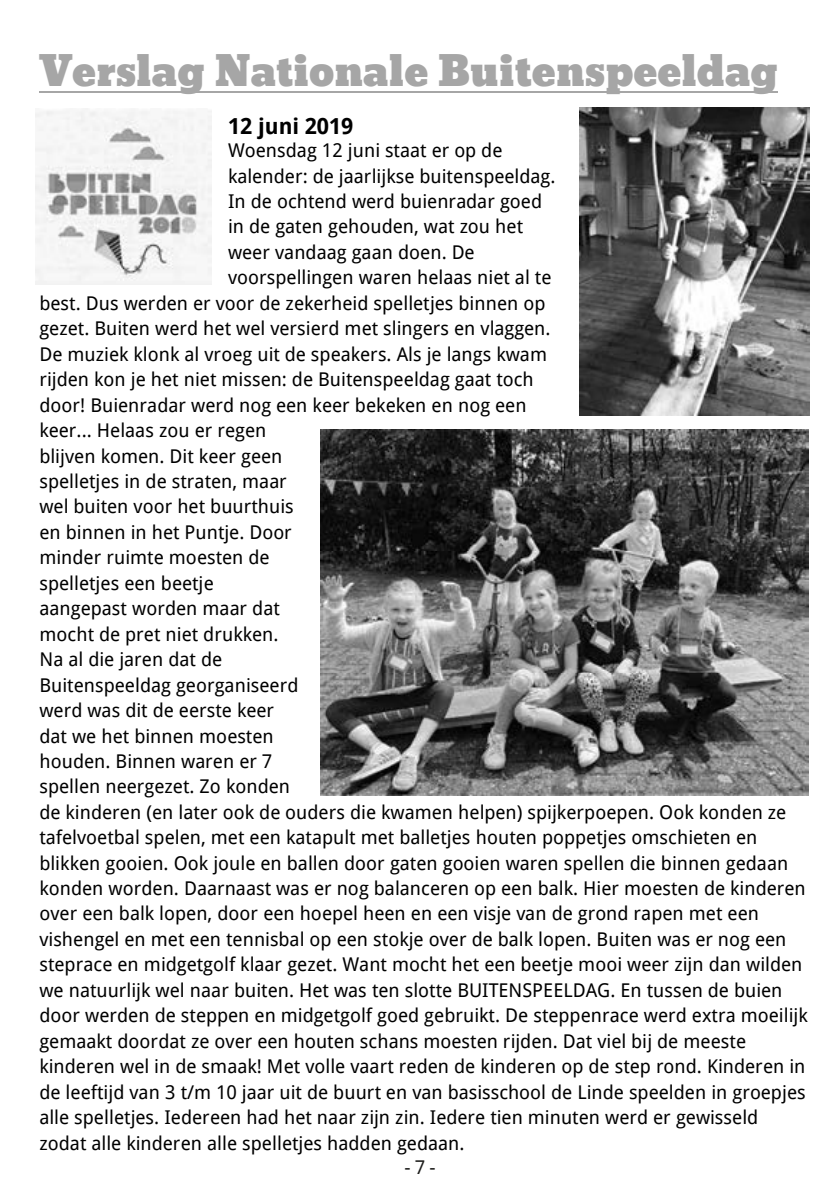
<style>
.page{position:relative;width:840px;height:1191px;background:#fff}
.page>*{position:absolute;margin:0;border:0;box-sizing:border-box;transform-origin:0 0}
.t1{font:40px "Bevan";color:#a6a6a6}
.t2{font:700 22px "Droid Sans";letter-spacing:.005em;color:#000}
.t3{font:19px "Droid Sans";color:#000}
.t4{font:19px "Droid Sans";color:#1d1d1b}
</style>
<div class="page">
<img style="left:579px;top:108px;width:230px;height:308px">
<img style="left:320px;top:429px;width:488px;height:366px">
<hr style="left:39px;top:91px;width:738px;height:2px;background:#a6a6a6">
<img style="left:35px;top:108px;width:176px;height:176px">
<h1 class="t1" style="left:39px;top:39px;width:739px">Verslag Nationale Buitenspeeldag</h1>
<p class="t2" style="left:228px;top:111px;width:127px">12 juni 2019</p>
<p class="t3" style="left:228px;top:137px;width:276px">Woensdag 12 juni staat er op de</p>
<p class="t3" style="left:228px;top:163px;width:329px">kalender: de jaarlijkse buitenspeeldag.</p>
<p class="t3" style="left:228px;top:188px;width:315px">In de ochtend werd buienradar goed</p>
<p class="t3" style="left:228px;top:213px;width:296px">in de gaten gehouden, wat zou het</p>
<p class="t3" style="left:228px;top:239px;width:248px">weer vandaag gaan doen. De</p>
<p class="t3" style="left:228px;top:264px;width:325px">voorspellingen waren helaas niet al te</p>
<p class="t3" style="left:39px;top:290px;width:507px">best. Dus werden er voor de zekerheid spelletjes binnen op</p>
<p class="t3" style="left:39px;top:315px;width:512px">gezet. Buiten werd het wel versierd met slingers en vlaggen.</p>
<p class="t3" style="left:39px;top:341px;width:509px">De muziek klonk al vroeg uit de speakers. Als je langs kwam</p>
<p class="t3" style="left:39px;top:366px;width:495px">rijden kon je het niet missen: de Buitenspeeldag gaat toch</p>
<p class="t3" style="left:39px;top:392px;width:488px">door! Buienradar werd nog een keer bekeken en nog een</p>
<p class="t3" style="left:39px;top:417px;width:228px">keer... Helaas zou er regen</p>
<p class="t3" style="left:39px;top:442px;width:244px">blijven komen. Dit keer geen</p>
<p class="t3" style="left:39px;top:468px;width:249px">spelletjes in de straten, maar</p>
<p class="t3" style="left:39px;top:493px;width:255px">wel buiten voor het buurthuis</p>
<p class="t3" style="left:39px;top:519px;width:254px">en binnen in het Puntje. Door</p>
<p class="t3" style="left:39px;top:544px;width:231px">minder ruimte moesten de</p>
<p class="t3" style="left:39px;top:570px;width:176px">spelletjes een beetje</p>
<p class="t3" style="left:39px;top:595px;width:242px">aangepast worden maar dat</p>
<p class="t3" style="left:39px;top:621px;width:240px">mocht de pret niet drukken.</p>
<p class="t3" style="left:39px;top:646px;width:184px">Na al die jaren dat de</p>
<p class="t3" style="left:39px;top:671px;width:260px">Buitenspeeldag georganiseerd</p>
<p class="t3" style="left:39px;top:697px;width:236px">werd was dit de eerste keer</p>
<p class="t3" style="left:39px;top:722px;width:235px">dat we het binnen moesten</p>
<p class="t3" style="left:39px;top:748px;width:234px">houden. Binnen waren er 7</p>
<p class="t3" style="left:39px;top:773px;width:252px">spellen neergezet. Zo konden</p>
<p class="t3" style="left:39px;top:798px;width:748px">de kinderen (en later ook de ouders die kwamen helpen) spijkerpoepen. Ook konden ze</p>
<p class="t3" style="left:39px;top:824px;width:719px">tafelvoetbal spelen, met een katapult met balletjes houten poppetjes omschieten en</p>
<p class="t3" style="left:39px;top:849px;width:750px">blikken gooien. Ook joule en ballen door gaten gooien waren spellen die binnen gedaan</p>
<p class="t3" style="left:39px;top:875px;width:767px">konden worden. Daarnaast was er nog balanceren op een balk. Hier moesten de kinderen</p>
<p class="t3" style="left:39px;top:900px;width:720px">over een balk lopen, door een hoepel heen en een visje van de grond rapen met een</p>
<p class="t3" style="left:39px;top:926px;width:748px">vishengel en met een tennisbal op een stokje over de balk lopen. Buiten was er nog een</p>
<p class="t3" style="left:39px;top:951px;width:764px">steprace en midgetgolf klaar gezet. Want mocht het een beetje mooi weer zijn dan wilden</p>
<p class="t3" style="left:39px;top:977px;width:744px">we natuurlijk wel naar buiten. Het was ten slotte BUITENSPEELDAG. En tussen de buien</p>
<p class="t3" style="left:39px;top:1002px;width:769px">door werden de steppen en midgetgolf goed gebruikt. De steppenrace werd extra moeilijk</p>
<p class="t3" style="left:39px;top:1027px;width:707px">gemaakt doordat ze over een houten schans moesten rijden. Dat viel bij de meeste</p>
<p class="t3" style="left:39px;top:1053px;width:767px">kinderen wel in de smaak! Met volle vaart reden de kinderen op de step rond. Kinderen in</p>
<p class="t3" style="left:39px;top:1078px;width:767px">de leeftijd van 3 t/m 10 jaar uit de buurt en van basisschool de Linde speelden in groepjes</p>
<p class="t3" style="left:39px;top:1104px;width:720px">alle spelletjes. Iedereen had het naar zijn zin. Iedere tien minuten werd er gewisseld</p>
<p class="t3" style="left:39px;top:1129px;width:426px">zodat alle kinderen alle spelletjes hadden gedaan.</p>
<p class="t4" style="left:404px;top:1154px;width:33px">- 7 -</p>
</div>
